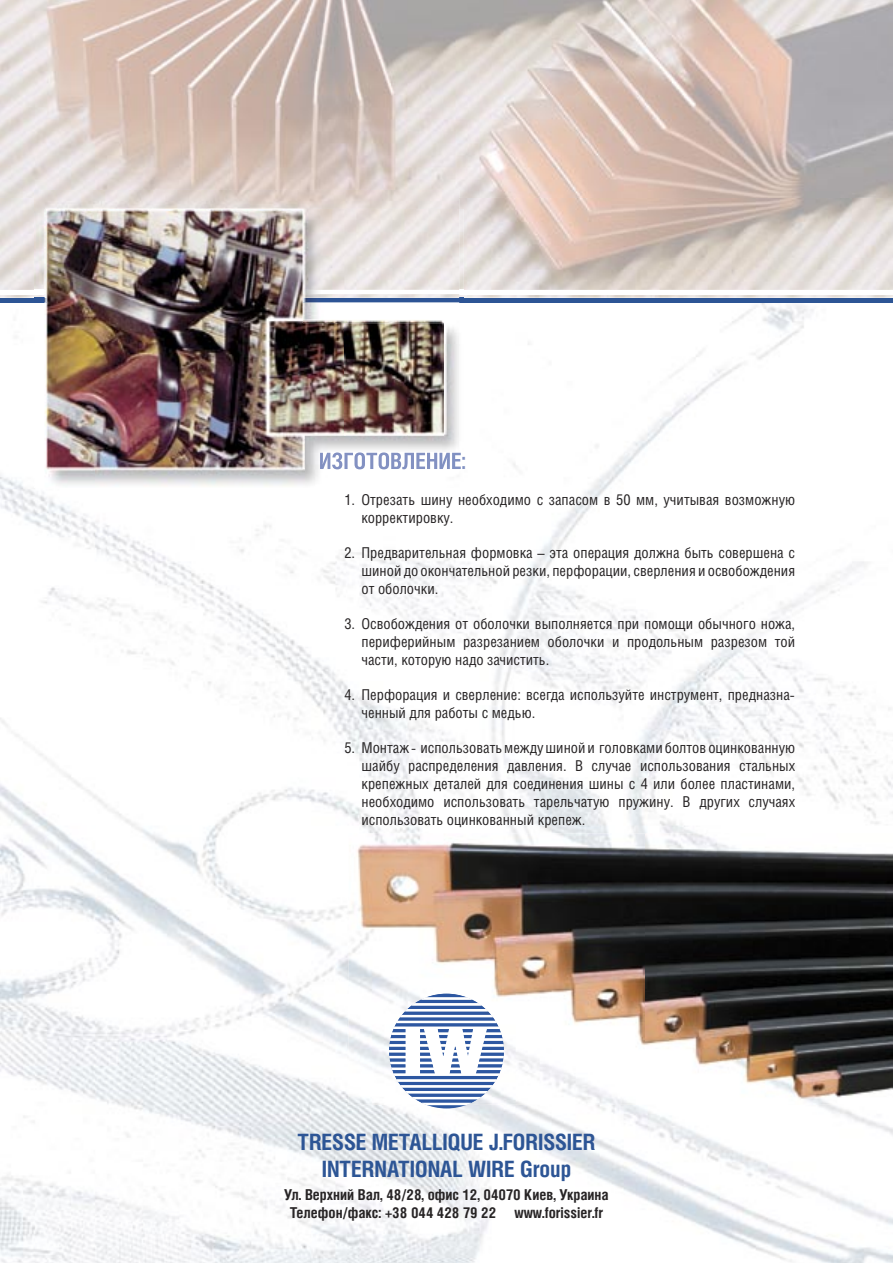
<style>
.page{position:relative;width:893px;height:1263px;background:#fff}
.page>*{position:absolute;margin:0;border:0;box-sizing:border-box;transform-origin:0 0}
.t1{font:700 22.5px/27px "Helios Cond C";color:#2d5595;text-align:center}
.t2{font:15px/18px "Helios Cond C";color:#272425;text-align:justify}
.t3{font:700 15px/18px "Helios Cond C";color:#272425;text-align:center}
</style>
<div class="page">
<img style="left:0;top:302px;width:893px;height:961px">
<img style="left:0;top:0;width:893px;height:198px">
<img style="left:459px;top:198px;width:434px;height:100px">
<hr style="left:0;top:290px;width:893px;height:4px;background:#fff">
<hr style="left:0;top:298px;width:893px;height:4px;background:#2d5595">
<img style="left:349px;top:833px;width:544px;height:272px">
<img style="left:389px;top:994px;width:115px;height:3px">
<img style="left:389px;top:997px;width:115px;height:108px">
<img style="left:406px;top:1027px;width:14px;height:48px">
<img style="left:423px;top:1027px;width:64px;height:48px">
<img style="left:459px;top:209px;width:5px;height:243px">
<svg style="left:459px;top:290px;width:5px;height:12px"></svg>
<img style="left:459px;top:452px;width:5px;height:17px">
<img style="left:34px;top:302px;width:62px;height:186px">
<img style="left:34px;top:190px;width:425px;height:100px">
<svg style="left:34px;top:294px;width:11px;height:8px"></svg>
<img style="left:345px;top:302px;width:114px;height:43px">
<img style="left:408px;top:345px;width:51px;height:143px">
<img style="left:304px;top:469px;width:104px;height:19px">
<img style="left:96px;top:469px;width:208px;height:19px">
<img style="left:45px;top:209px;width:414px;height:93px">
<img style="left:45px;top:290px;width:414px;height:4px">
<img style="left:444px;top:452px;width:15px;height:17px">
<img style="left:47px;top:211px;width:298px;height:258px">
<img style="left:344px;top:314px;width:100px;height:155px">
<p class="t2" style="left:361px;top:490px;width:435px;text-indent:-17px">1. Отрезать шину необходимо с запасом в 50 мм, учитывая возможную корректировку.</p>
<p class="t2" style="left:361px;top:543px;width:435px;text-indent:-17px">2. Предварительная формовка – эта операция должна быть совершена с шиной до окончательной резки, перфорации, сверления и освобождения от оболочки.</p>
<p class="t2" style="left:361px;top:614px;width:435px;text-indent:-17px">3. Освобождения от оболочки выполняется при помощи обычного ножа, периферийным разрезанием оболочки и продольным разрезом той части, которую надо зачистить.</p>
<p class="t2" style="left:361px;top:685px;width:435px;text-indent:-17px">4. Перфорация и сверление: всегда используйте инструмент, пред наз на&shy;чен ный для работы с медью.</p>
<p class="t2" style="left:361px;top:738px;width:435px;text-indent:-17px">5. Монтаж - использовать между шиной и головками болтов оцинкованную шайбу распределения давления. В случае использования стальных крепежных деталей для соединения шины с 4 или более пластинами, необходимо использовать тарельчатую пружину. В других случаях использовать оцинкованный крепеж.</p>
<h1 class="t1" style="left:297px;top:1128px;width:300px">TRESSE METALLIQUE J.FORISSIER<br>INTERNATIONAL WIRE Group</h1>
<p class="t3" style="left:284px;top:1185px;width:326px">Ул. Верхний Вал, 48/28, офис 12, 04070 Киев, Украина<br>Телефон/факс: +38 044 428 79 22 www.forissier.fr</p>
</div>
